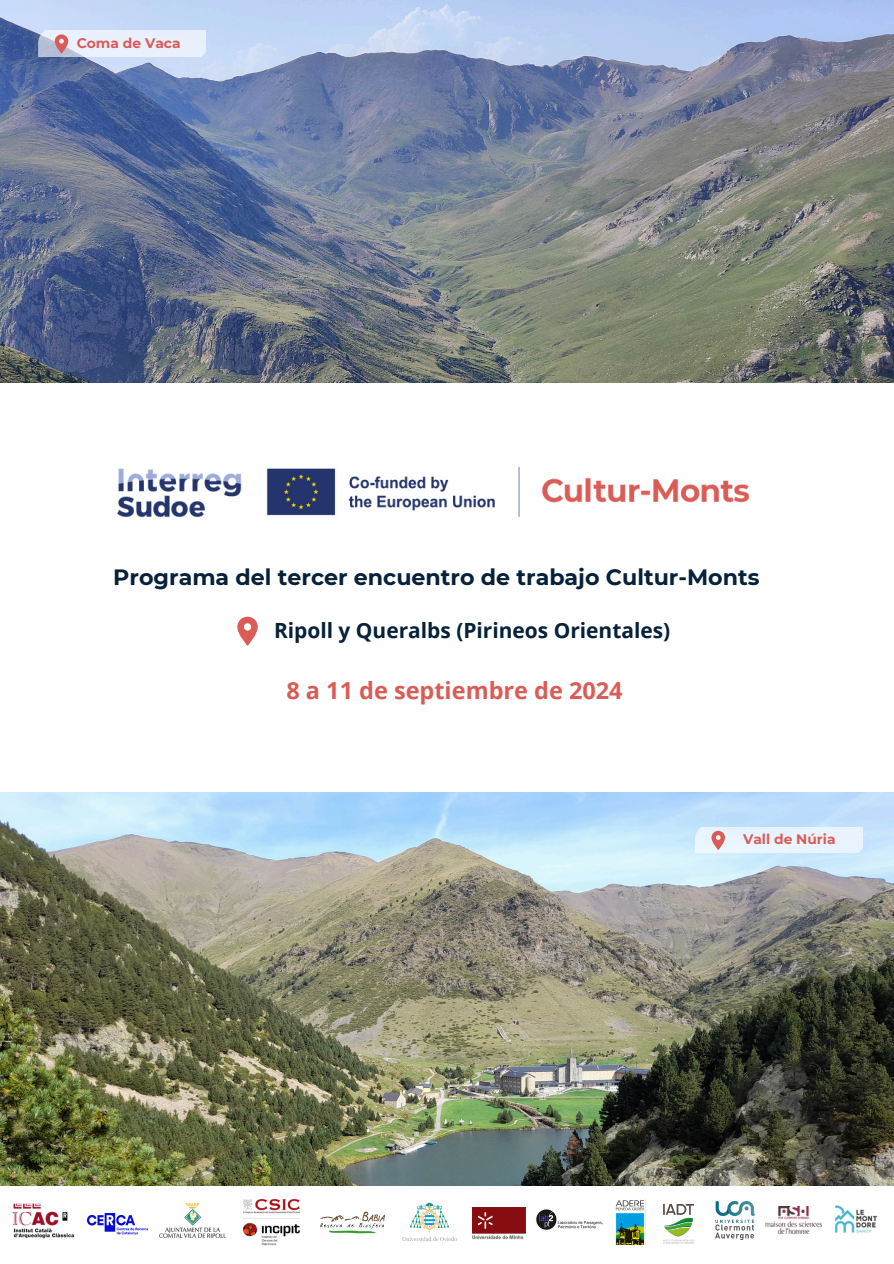
<style>
.page{position:relative;width:894px;height:1264px;background:#fff}
.page>*{position:absolute;margin:0;border:0;box-sizing:border-box;transform-origin:0 0}
.t1{font:700 23.55px "Open Sans";color:#da5c57}
.t2{font:700 22.2px "Montserrat";color:#06213a}
.t3{font:700 20.85px "Open Sans";color:#06213a}
.t4{font:700 13.8px "Montserrat";color:#da5c57}
</style>
<div class="page">
<svg style="left:237px;top:616px;width:20px;height:30px"></svg>
<img style="left:117px;top:467px;width:633px;height:51px">
<img style="left:0;top:0;width:893px;height:382px">
<svg style="left:38px;top:31px;width:168px;height:26px;background:#e3e5f1"></svg>
<img style="left:0;top:792px;width:893px;height:392px">
<div style="left:694px;top:827px;width:168px;height:26px;background:#e8f5fd"></div>
<img style="left:12px;top:1203px;width:62px;height:36px">
<img style="left:402px;top:1202px;width:55px;height:39px">
<img style="left:160px;top:1203px;width:65px;height:33px">
<img style="left:320px;top:1211px;width:65px;height:22px">
<img style="left:536px;top:1209px;width:67px;height:21px">
<img style="left:715px;top:1201px;width:39px;height:38px">
<img style="left:835px;top:1205px;width:43px;height:28px">
<img style="left:615px;top:1200px;width:30px;height:44px">
<img style="left:663px;top:1204px;width:30px;height:39px">
<img style="left:765px;top:1206px;width:56px;height:27px">
<img style="left:243px;top:1199px;width:56px;height:46px">
<img style="left:472px;top:1207px;width:53px;height:32px">
<img style="left:88px;top:1213px;width:59px;height:21px">
<p class="t4" style="left:77px;top:35px;width:105px">Coma de Vaca</p>
<p class="t2" style="left:113px;top:563px;width:647px">Programa del tercer encuentro de trabajo Cultur-Monts</p>
<p class="t3" style="left:274px;top:615px;width:397px">Ripoll y Queralbs (Pirineos Orientales)</p>
<p class="t1" style="left:286px;top:673px;width:337px">8 a 11 de septiembre de 2024</p>
<p class="t4" style="left:742px;top:831px;width:94px">Vall de Núria</p>
</div>
